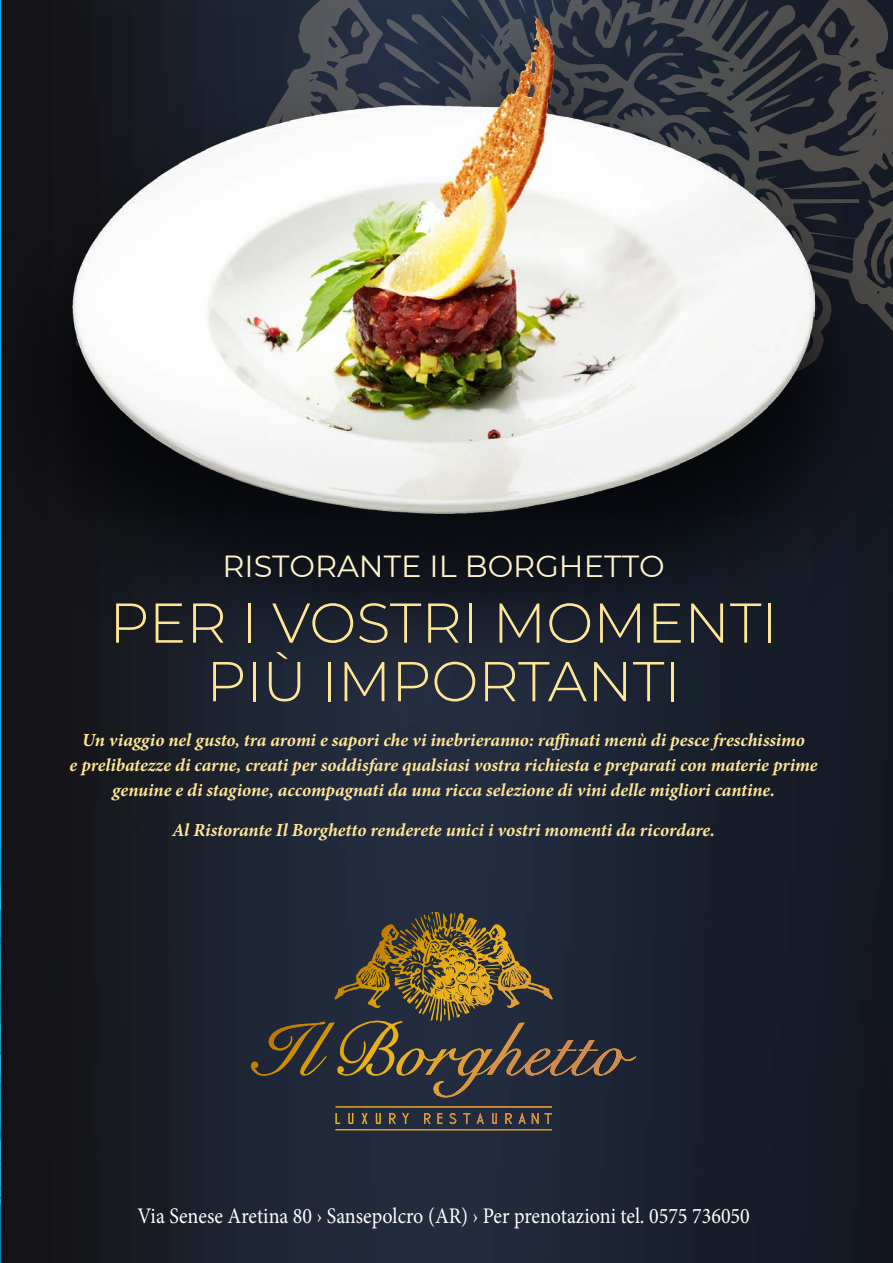
<style>
.page{position:relative;width:893px;height:1263px;background:#fff}
.page>*{position:absolute;margin:0;border:0;box-sizing:border-box;transform-origin:0 0}
.t1{font:300 56.1px/58.5px "Montserrat";color:#ffe596;text-align:center}
.t2{font:30.45px "Montserrat";color:#fff2ce}
.t3{font:22.2px "Minion Pro";color:#fff;scale:.9 1}
.t4{font:italic 700 18.45px/24.6px "Minion Pro";letter-spacing:-.005em;color:#ffe596;text-align:center}
</style>
<div class="page">
<img style="left:1px;top:704px;width:892px;height:559px">
<svg style="left:251px;top:912px;width:385px;height:218px;fill:#212a3a"></svg>
<div style="left:0;top:0;width:893px;height:704px;background:#000;opacity:.75"></div>
<img style="left:72px;top:14px;width:743px;height:500px">
<hr style="left:0;top:0;width:1px;height:1263px;background:#00ace9">
<img style="left:0;top:858px;width:1px;height:405px">
<h2 class="t2" style="left:223px;top:545px;width:444px">RISTORANTE IL BORGHETTO</h2>
<h1 class="t1" style="left:109px;top:592px;width:670px">PER I VOSTRI MOMENTI<br>PIÙ IMPORTANTI</h1>
<p class="t4" style="left:70px;top:728px;width:750px">Un viaggio nel gusto, tra aromi e sapori che vi inebrieranno: raffinati menù di pesce freschissimo<br>e prelibatezze di carne, creati per soddisfare qualsiasi vostra richiesta e preparati con materie prime genuine e di stagione, accompagnati da una ricca selezione di vini delle migliori cantine.</p>
<p class="t4" style="left:172px;top:817px;width:544px">Al Ristorante Il Borghetto renderete unici i vostri momenti da ricordare.</p>
<p class="t3" style="left:137px;top:1201px;width:682px">Via Senese Aretina 80 › Sansepolcro (AR) › Per prenotazioni tel. 0575 736050</p>
</div>
